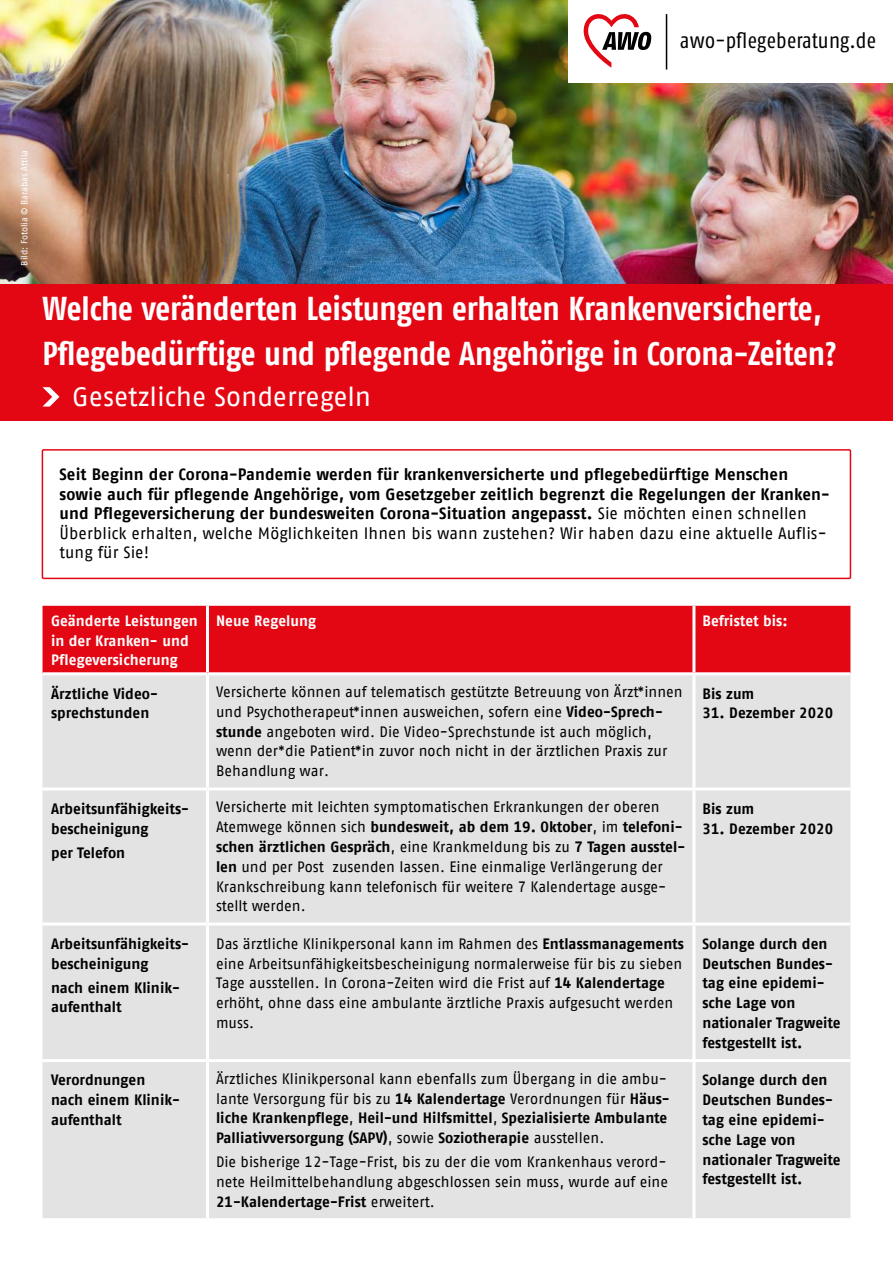
<style>
.page{position:relative;width:893px;height:1263px;background:#fff}
.page>*{position:absolute;margin:0;border:0;box-sizing:border-box;transform-origin:0 0}
.t1{font:700 33px/45.6px "AWO Fago Cond";color:#fff}
.t2{font:27px "AWO Fago Office";color:#fff}
.t3{font:21.9px "Fago Co";letter-spacing:.015em;color:#000}
.t4{font:700 16.5px/19.5px "AWO Fago Office";letter-spacing:.005em;color:#000}
.t5{font:15px/19.8px "AWO Fago Office";letter-spacing:.005em;color:#000}
.t6{font:700 15px/19.8px "AWO Fago Office";letter-spacing:.005em;color:#000}
.t7{font:700 15px/19.5px "AWO Fago Office";color:#fff}
.t8{font:9px "AWO Fago Office";color:#fff}
.s1{font-weight:400}
.s2{font-weight:700}
</style>
<div class="page">
<img style="left:0;top:0;width:893px;height:285px">
<div style="left:0;top:285px;width:893px;height:136px;background:#e30613"></div>
<div style="left:568px;top:0;width:325px;height:83px;background:#fff"></div>
<svg style="left:43px;top:387px;width:16px;height:19px"></svg>
<svg style="left:584px;top:14px;width:67px;height:54px"></svg>
<hr style="left:666px;top:14px;width:1px;height:56px;background:#000">
<div style="left:42px;top:449px;width:809px;height:130px;border:2px solid #e30613"></div>
<div style="left:43px;top:606px;width:807px;height:66px;background:#e30613"></div>
<div style="left:43px;top:675px;width:807px;height:543px;background:#e4e3e3"></div>
<hr style="left:692px;top:606px;width:3px;height:66px;background:#fff">
<hr style="left:206px;top:675px;width:3px;height:112px;background:#fff">
<hr style="left:692px;top:675px;width:3px;height:112px;background:#fff">
<hr style="left:43px;top:787px;width:164px;height:3px;background:#fff">
<hr style="left:694px;top:787px;width:156px;height:3px;background:#fff">
<hr style="left:43px;top:922px;width:164px;height:3px;background:#fff">
<hr style="left:43px;top:1059px;width:164px;height:3px;background:#fff">
<hr style="left:206px;top:1062px;width:3px;height:156px;background:#fff">
<hr style="left:694px;top:922px;width:156px;height:3px;background:#fff">
<hr style="left:694px;top:1059px;width:156px;height:3px;background:#fff">
<hr style="left:692px;top:1062px;width:3px;height:156px;background:#fff">
<hr style="left:206px;top:606px;width:3px;height:66px;background:#fff">
<hr style="left:207px;top:787px;width:487px;height:3px;background:#fff">
<hr style="left:206px;top:790px;width:3px;height:132px;background:#fff">
<hr style="left:692px;top:790px;width:3px;height:132px;background:#fff">
<hr style="left:207px;top:922px;width:487px;height:3px;background:#fff">
<hr style="left:206px;top:925px;width:3px;height:134px;background:#fff">
<hr style="left:692px;top:925px;width:3px;height:134px;background:#fff">
<hr style="left:207px;top:1059px;width:487px;height:3px;background:#fff">
<h3 class="t3" style="left:680px;top:32px;width:198px">awo-pflegeberatung.de</h3>
<p class="t8" style="left:19px;top:266px;width:117px;rotate:-90deg">Bild: Fotolia © Barabas Attila</p>
<h1 class="t1" style="left:43px;top:287px;width:795px">Welche veränderten Leistungen erhalten Krankenversicherte,<br>Pflegebedürftige und pflegende Angehörige in Corona-Zeiten?</h1>
<h2 class="t2" style="left:72px;top:383px;width:300px">Gesetzliche Sonderregeln</h2>
<p class="t4" style="left:59px;top:464px;width:772px">Seit Beginn der Corona-Pandemie werden für krankenversicherte und pflegebedürftige Menschen sowie auch für pflegende Angehörige, vom Gesetzgeber zeitlich begrenzt die Regelungen der Kranken&shy;und Pflegeversicherung der bundesweiten Corona-Situation angepasst. <span class="s1">Sie möchten einen schnellen Überblick erhalten, welche Möglichkeiten Ihnen bis wann zustehen? Wir haben dazu eine aktuelle Auflis&shy;tung für Sie!</span></p>
<p class="t7" style="left:51px;top:611px;width:148px">Geänderte Leistungen in der Kranken- und<br>Pflegeversicherung</p>
<p class="t7" style="left:216px;top:611px;width:102px">Neue Regelung</p>
<p class="t7" style="left:702px;top:611px;width:87px">Befristet bis:</p>
<p class="t6" style="left:51px;top:683px;width:109px">Ärztliche Video&shy;sprechstunden</p>
<p class="t5" style="left:216px;top:682px;width:468px">Versicherte können auf telematisch gestützte Betreuung von Ärzt*innen und Psychotherapeut*innen ausweichen, sofern eine <span class="s2">Video-Sprech&shy;stunde</span> angeboten wird. Die Video-Sprechstunde ist auch möglich, wenn der*die Patient*in zuvor noch nicht in der ärztlichen Praxis zur Behandlung war.</p>
<p class="t6" style="left:702px;top:683px;width:53px">Bis zum</p>
<p class="t6" style="left:702px;top:703px;width:132px">31. Dezember 2020</p>
<p class="t6" style="left:51px;top:799px;width:139px">Arbeitsunfähigkeits&shy;bescheinigung</p>
<p class="t6" style="left:51px;top:842px;width:76px">per Telefon</p>
<p class="t6" style="left:51px;top:934px;width:139px">Arbeitsunfähigkeits&shy;bescheinigung</p>
<p class="t6" style="left:51px;top:977px;width:130px">nach einem Klinik&shy;aufenthalt</p>
<p class="t5" style="left:216px;top:797px;width:471px">Versicherte mit leichten symptomatischen Erkrankungen der oberen Atemwege können sich <span class="s2">bundesweit, ab dem 19. Oktober</span>, im <span class="s2">telefoni&shy;schen ärztlichen Gespräch</span>, eine Krankmeldung bis zu <span class="s2">7 Tagen ausstel&shy;len</span> und per Post zusenden lassen. Eine einmalige Verlängerung der Krankschreibung kann telefonisch für weitere 7 Kalendertage ausge&shy;stellt werden.</p>
<p class="t6" style="left:702px;top:799px;width:53px">Bis zum</p>
<p class="t6" style="left:702px;top:818px;width:132px">31. Dezember 2020</p>
<p class="t5" style="left:216px;top:934px;width:469px">Das ärztliche Klinikpersonal kann im Rahmen des <span class="s2">Entlassmanagements </span>eine Arbeitsunfähigkeitsbescheinigung normalerweise für bis zu sieben Tage ausstellen. In Corona-Zeiten wird die Frist auf <span class="s2">14 Kalendertage </span>erhöht, ohne dass eine ambulante ärztliche Praxis aufgesucht werden muss.</p>
<p class="t6" style="left:702px;top:934px;width:140px">Solange durch den<br>Deutschen Bundes&shy;tag eine epidemi&shy;sche Lage von nationaler Tragweite festgestellt ist.</p>
<p class="t6" style="left:51px;top:1070px;width:130px">Verordnungen nach einem Klinik&shy;aufenthalt</p>
<p class="t6" style="left:216px;top:1069px;width:455px"><span class="s1">Ärztliches Klinikpersonal kann ebenfalls zum Übergang in die ambu&shy;lante Versorgung für bis zu</span> 14 Kalendertage <span class="s1">Verordnungen für</span> Häus&shy;liche Krankenpflege<span class="s1">,</span> Heil-und Hilfsmittel<span class="s1">,</span> Spezialisierte Ambulante Palliativversorgung (SAPV)<span class="s1">, sowie</span> Soziotherapie <span class="s1">ausstellen.</span></p>
<p class="t5" style="left:216px;top:1152px;width:453px;text-align:justify">Die bisherige 12-Tage-Frist, bis zu der die vom Krankenhaus verord&shy;nete Heilmittelbehandlung abgeschlossen sein muss, wurde auf eine <span class="s2">21-Kalendertage-Frist</span> erweitert.</p>
<p class="t6" style="left:702px;top:1070px;width:140px">Solange durch den<br>Deutschen Bundes&shy;tag eine epidemi&shy;sche Lage von nationaler Tragweite festgestellt ist.</p>
</div>
